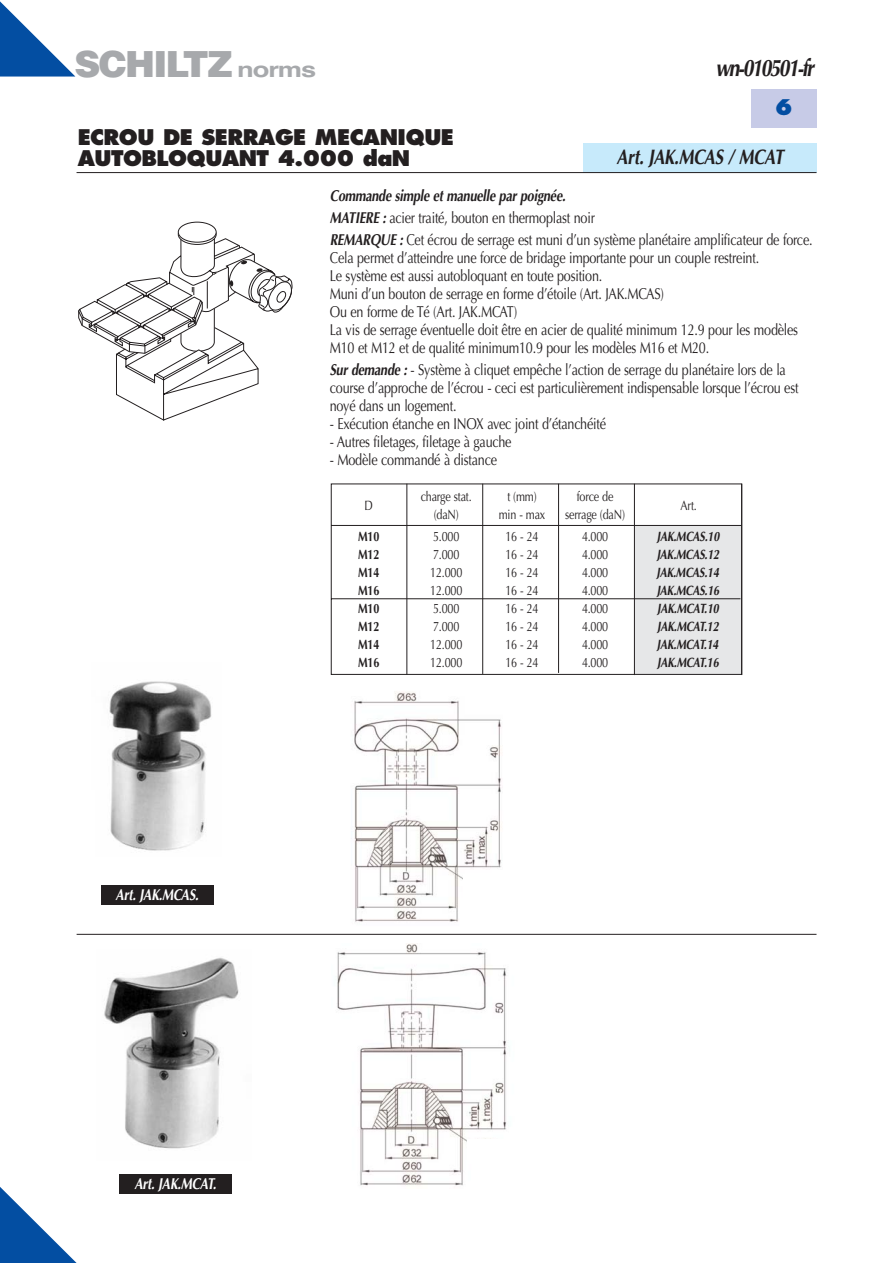
<style>
.page{position:relative;width:893px;height:1263px;background:#fff}
.page>*{position:absolute;margin:0;border:0;box-sizing:border-box;transform-origin:0 0}
.t1{font:900 36px "Helvetica";letter-spacing:-.045em;color:#a7a9ac}
.t2{font:italic 700 24px "Optima";color:#231f20;scale:.8 1}
.t3{font:800 21px/21px "Futura";letter-spacing:-.025em;color:#231f20}
.t4{font:italic 700 21px "Optima";color:#231f20;scale:.8 1}
.t5{font:800 21px "Futura";color:#034ea2}
.t6{font:15.75px/18px "Optima";letter-spacing:-.015em;color:#231f20;scale:.8 1}
.t7{font:italic 700 15.75px "Optima";color:#fff;scale:.8 1}
.t8{font:13.5px "Optima";letter-spacing:-.015em;color:#231f20;scale:.8 1}
.t9{font:italic 700 13.5px "Optima";color:#231f20;scale:.8 1}
.t10{font:700 13.5px "Optima";letter-spacing:-.015em;color:#231f20;scale:.8 1}
.s1{font-weight:700;font-size:21px}
.s2{font-weight:700;font-style:italic}
</style>
<div class="page">
<svg style="left:0;top:1187px;width:77px;height:76px"></svg>
<svg style="left:0;top:1px;width:75px;height:76px"></svg>
<div style="left:583px;top:143px;width:233px;height:29px;background:#c7eafb"></div>
<hr style="left:77px;top:172px;width:739px;height:1px;background:#231f20">
<div style="left:751px;top:89px;width:65px;height:39px;background:#c7cbe7"></div>
<svg style="left:331px;top:483px;width:411px;height:192px"></svg>
<hr style="left:407px;top:484px;width:1px;height:191px;background:#231f20">
<hr style="left:482px;top:484px;width:1px;height:190px;background:#231f20">
<hr style="left:558px;top:484px;width:1px;height:189px;background:#231f20">
<hr style="left:634px;top:484px;width:1px;height:191px;background:#231f20">
<hr style="left:741px;top:484px;width:1px;height:191px;background:#231f20">
<img style="left:354px;top:692px;width:148px;height:230px">
<div style="left:178px;top:222px;width:39px;height:21px;background:#fff;border:1px solid #231f20;border-radius:50%"></div>
<svg style="left:78px;top:238px;width:215px;height:183px"></svg>
<img style="left:104px;top:957px;width:135px;height:192px">
<img style="left:109px;top:681px;width:103px;height:170px">
<div style="left:119px;top:1175px;width:113px;height:19px;background:#231f20"></div>
<div style="left:101px;top:885px;width:113px;height:19px;background:#231f20"></div>
<div style="left:463px;top:875px;width:120px;height:24px;background:#fff"></div>
<hr style="left:77px;top:934px;width:739px;height:1px;background:#231f20">
<img style="left:337px;top:943px;width:170px;height:243px">
<div style="left:467px;top:1139px;width:124px;height:25px;background:#fff"></div>
<h1 class="t1" style="left:74px;top:51px;width:243px">SCHILTZ <span class="s1">norms</span></h1>
<h2 class="t2" style="left:715px;top:58px;width:129px">wn-010501-fr</h2>
<h3 class="t5" style="left:775px;top:98px;width:19px">6</h3>
<h3 class="t3" style="left:78px;top:128px;width:378px">ECROU DE SERRAGE MECANIQUE<br>AUTOBLOQUANT 4.000 daN</h3>
<p class="t6" style="left:330px;top:186px;width:605px;line-height:22.2px"><span class="s2">Commande simple et manuelle par poignée.<br>MATIERE :</span> acier traité, bouton en thermoplast noir<br><span class="s2">REMARQUE :</span> Cet écrou de serrage est muni d’un système planétaire amplificateur de force.</p>
<p class="t6" style="left:330px;top:250px;width:587px">Cela permet d’atteindre une force de bridage importante pour un couple restreint.<br>Le système est aussi autobloquant en toute position.<br>Muni d’un bouton de serrage en forme d’étoile (Art. JAK.MCAS)<br>Ou en forme de Té (Art. JAK.MCAT)<br>La vis de serrage éventuelle doit être en acier de qualité minimum 12.9 pour les modèles M10 et M12 et de qualité minimum10.9 pour les modèles M16 et M20.</p>
<p class="t6" style="left:330px;top:362px;width:587px"><span class="s2">Sur demande :</span> - Système à cliquet empêche l’action de serrage du planétaire lors de la course d’approche de l’écrou - ceci est particulièrement indispensable lorsque l’écrou est noyé dans un logement.</p>
<p class="t6" style="left:330px;top:416px;width:347px">- Exécution étanche en INOX avec joint d’étanchéité</p>
<p class="t6" style="left:330px;top:434px;width:228px">- Autres filetages, filetage à gauche</p>
<p class="t6" style="left:330px;top:452px;width:211px">- Modèle commandé à distance</p>
<h3 class="t4" style="left:617px;top:149px;width:214px">Art. JAK.MCAS / MCAT</h3>
<p class="t8" style="left:365px;top:500px;width:12px">D</p>
<p class="t8" style="left:421px;top:491px;width:65px">charge stat.</p>
<p class="t8" style="left:507px;top:491px;width:38px">t (mm)</p>
<p class="t8" style="left:577px;top:491px;width:47px">force de</p>
<p class="t8" style="left:434px;top:509px;width:33px">(daN)</p>
<p class="t8" style="left:499px;top:509px;width:60px">min - max</p>
<p class="t8" style="left:565px;top:509px;width:76px">serrage (daN)</p>
<p class="t8" style="left:680px;top:500px;width:22px">Art.</p>
<p class="t7" style="left:116px;top:888px;width:109px">Art. JAK.MCAS.</p>
<p class="t7" style="left:134px;top:1177px;width:107px">Art. JAK.MCAT.</p>
<p class="t10" style="left:358px;top:531px;width:28px">M10</p>
<p class="t8" style="left:433px;top:531px;width:34px">5.000</p>
<p class="t8" style="left:505px;top:531px;width:43px">16 - 24</p>
<p class="t8" style="left:582px;top:531px;width:34px">4.000</p>
<p class="t9" style="left:657px;top:531px;width:82px">JAK.MCAS.10</p>
<p class="t10" style="left:358px;top:549px;width:28px">M12</p>
<p class="t8" style="left:433px;top:549px;width:34px">7.000</p>
<p class="t8" style="left:505px;top:549px;width:43px">16 - 24</p>
<p class="t8" style="left:582px;top:549px;width:34px">4.000</p>
<p class="t9" style="left:657px;top:549px;width:82px">JAK.MCAS.12</p>
<p class="t10" style="left:358px;top:567px;width:28px">M14</p>
<p class="t8" style="left:430px;top:567px;width:42px">12.000</p>
<p class="t8" style="left:505px;top:567px;width:43px">16 - 24</p>
<p class="t8" style="left:582px;top:567px;width:34px">4.000</p>
<p class="t9" style="left:656px;top:567px;width:82px">JAK.MCAS.14</p>
<p class="t10" style="left:358px;top:585px;width:28px">M16</p>
<p class="t8" style="left:430px;top:585px;width:42px">12.000</p>
<p class="t8" style="left:505px;top:585px;width:43px">16 - 24</p>
<p class="t8" style="left:582px;top:585px;width:34px">4.000</p>
<p class="t9" style="left:657px;top:585px;width:82px">JAK.MCAS.16</p>
<p class="t10" style="left:358px;top:603px;width:28px">M10</p>
<p class="t8" style="left:433px;top:603px;width:34px">5.000</p>
<p class="t8" style="left:505px;top:603px;width:43px">16 - 24</p>
<p class="t8" style="left:582px;top:603px;width:34px">4.000</p>
<p class="t9" style="left:657px;top:603px;width:81px">JAK.MCAT.10</p>
<p class="t10" style="left:358px;top:621px;width:28px">M12</p>
<p class="t8" style="left:433px;top:621px;width:34px">7.000</p>
<p class="t8" style="left:505px;top:621px;width:43px">16 - 24</p>
<p class="t8" style="left:582px;top:621px;width:34px">4.000</p>
<p class="t9" style="left:657px;top:621px;width:81px">JAK.MCAT.12</p>
<p class="t10" style="left:358px;top:639px;width:28px">M14</p>
<p class="t8" style="left:430px;top:639px;width:42px">12.000</p>
<p class="t8" style="left:505px;top:639px;width:43px">16 - 24</p>
<p class="t8" style="left:582px;top:639px;width:34px">4.000</p>
<p class="t9" style="left:657px;top:639px;width:81px">JAK.MCAT.14</p>
<p class="t10" style="left:358px;top:657px;width:28px">M16</p>
<p class="t8" style="left:430px;top:657px;width:42px">12.000</p>
<p class="t8" style="left:505px;top:657px;width:43px">16 - 24</p>
<p class="t8" style="left:582px;top:657px;width:34px">4.000</p>
<p class="t9" style="left:657px;top:657px;width:81px">JAK.MCAT.16</p>
</div>
